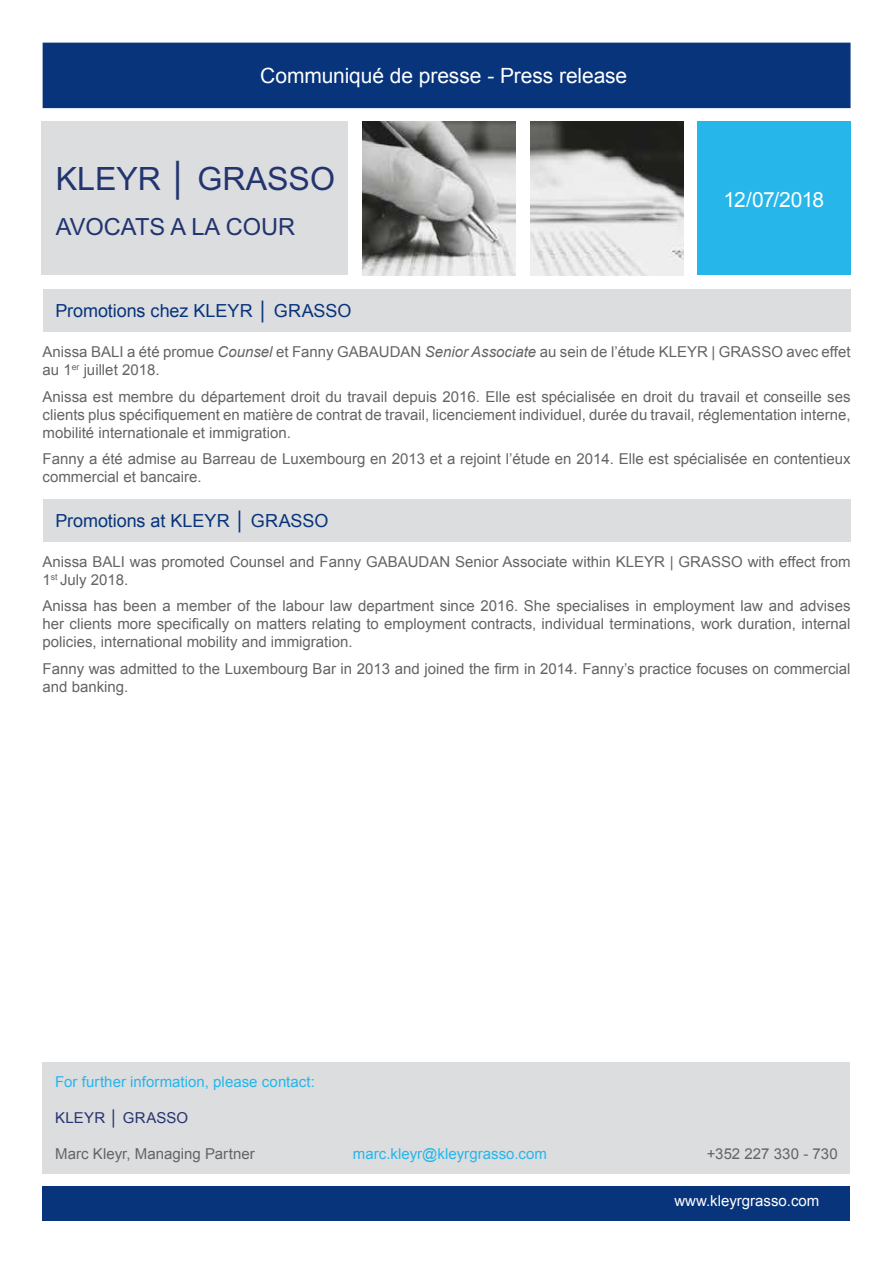
<style>
.page{position:relative;width:893px;height:1263px;background:#fff}
.page>*{position:absolute;margin:0;border:0;box-sizing:border-box;transform-origin:0 0}
.t1{font:32.1px "Arial";color:#22356f}
.t2{font:23.7px "Arial";color:#22356f}
.t3{font:21px "Arial";letter-spacing:-.005em;color:#fff}
.t4{font:18px "Arial";letter-spacing:-.005em;color:#08347b}
.t5{font:15px/18px "Arial";color:#646464}
.t6{font:15px "Arial";letter-spacing:.005em;color:#26b6ea}
.t7{font:15px "Arial";color:#fff}
.t8{font:15px "Arial";letter-spacing:.015em;color:#253470}
.s1{font-style:italic}
</style>
<div class="page">
<div style="left:43px;top:1186px;width:807px;height:34px;background:#08347b"></div>
<div style="left:43px;top:1062px;width:807px;height:112px;background:#dcdddf"></div>
<div style="left:43px;top:290px;width:807px;height:42px;background:#dcdddf"></div>
<div style="left:43px;top:43px;width:807px;height:65px;background:#08347b"></div>
<div style="left:43px;top:499px;width:807px;height:43px;background:#dcdddf"></div>
<div style="left:42px;top:122px;width:306px;height:153px;background:#dcdddf"></div>
<div style="left:697px;top:122px;width:153px;height:153px;background:#26b6ea"></div>
<img style="left:363px;top:122px;width:153px;height:153px">
<img style="left:530px;top:122px;width:153px;height:153px">
<p class="t3" style="left:260px;top:62px;width:368px">Communiqué de presse - Press release</p>
<p class="t1" style="left:56px;top:158px;width:281px">KLEYR │ GRASSO</p>
<p class="t2" style="left:56px;top:211px;width:241px">AVOCATS A LA COUR</p>
<p class="t4" style="left:56px;top:299px;width:297px">Promotions chez KLEYR │ GRASSO</p>
<p class="t3" style="left:724px;top:186px;width:102px">12/07/2018</p>
<p class="t5" style="left:43px;top:343px;width:809px">Anissa BALI a été promue <span class="s1">Counsel</span> et Fanny GABAUDAN <span class="s1">Senior Associate</span> au sein de l’étude KLEYR | GRASSO avec effet au 1<sup>er</sup> juillet 2018.</p>
<p class="t5" style="left:43px;top:388px;width:809px;text-align:justify">Anissa est membre du département droit du travail depuis 2016. Elle est spécialisée en droit du travail et conseille ses clients plus spécifiquement en matière de contrat de travail, licenciement individuel, durée du travail, réglementation interne, mobilité internationale et immigration.</p>
<p class="t5" style="left:43px;top:450px;width:809px">Fanny a été admise au Barreau de Luxembourg en 2013 et a rejoint l’étude en 2014. Elle est spécialisée en contentieux commercial et bancaire.</p>
<p class="t4" style="left:56px;top:509px;width:274px">Promotions at KLEYR │ GRASSO</p>
<p class="t5" style="left:43px;top:553px;width:809px">Anissa BALI was promoted Counsel and Fanny GABAUDAN Senior Associate within KLEYR | GRASSO with effect from<br>1<sup>st</sup> July 2018.</p>
<p class="t5" style="left:43px;top:597px;width:809px;text-align:justify">Anissa has been a member of the labour law department since 2016. She specialises in employment law and advises her clients more specifically on matters relating to employment contracts, individual terminations, work duration, internal policies, international mobility and immigration.</p>
<p class="t5" style="left:43px;top:660px;width:809px">Fanny was admitted to the Luxembourg Bar in 2013 and joined the firm in 2014. Fanny’s practice focuses on commercial and banking.</p>
<p class="t6" style="left:55px;top:1072px;width:261px">For further information, please contact:</p>
<p class="t8" style="left:55px;top:1108px;width:134px">KLEYR │ GRASSO</p>
<p class="t5" style="left:55px;top:1145px;width:201px">Marc Kleyr, Managing Partner</p>
<p class="t6" style="left:353px;top:1144px;width:196px">marc.kleyr@kleyrgrasso.com</p>
<p class="t5" style="left:707px;top:1145px;width:132px">+352 227 330 - 730</p>
<p class="t7" style="left:674px;top:1191px;width:147px">www.kleyrgrasso.com</p>
</div>
